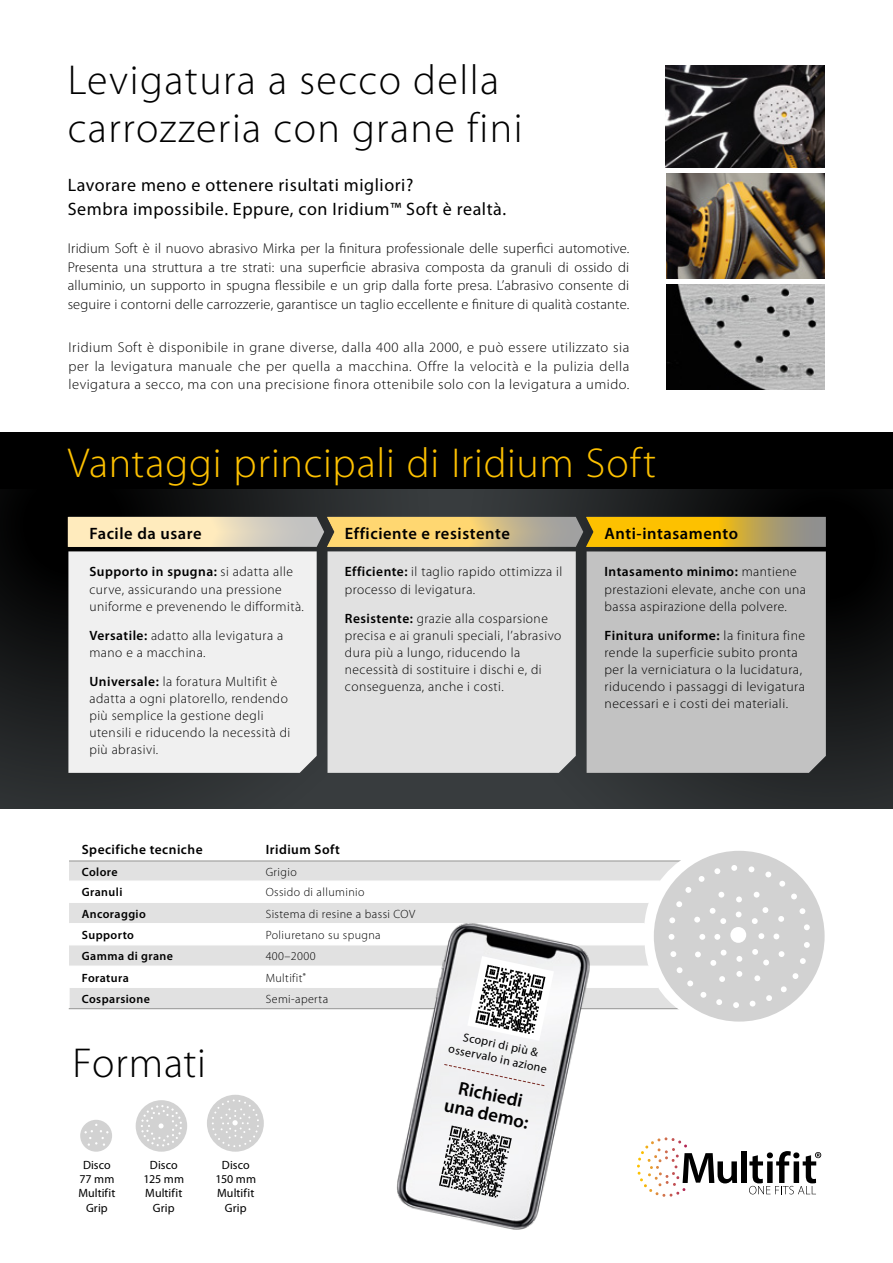
<style>
.page{position:relative;width:893px;height:1263px;background:#fff}
.page>*{position:absolute;margin:0;border:0;box-sizing:border-box;transform-origin:0 0}
.t1{font:300 42px/48px "Myriad Pro";letter-spacing:.035em;color:#000}
.t2{font:300 42px "Myriad Pro";letter-spacing:.015em;color:#fdc100}
.t3{font:300 42px "Myriad Pro";letter-spacing:.015em;color:#000}
.t4{font:600 18.75px/19.5px "Myriad Pro";color:#000;text-align:center}
.t5{font:18px/24px "Myriad Pro";letter-spacing:.03em;color:#000}
.t6{font:600 16.5px "Myriad Pro";letter-spacing:.035em;color:#000}
.t7{font:300 14.25px/18.5px "Myriad Pro";letter-spacing:.02em;color:#000;text-align:justify}
.t8{font:300 13.5px/17.1px "Myriad Pro";letter-spacing:.035em;color:#000}
.t9{font:600 13.5px "Myriad Pro";letter-spacing:.035em;color:#000}
.t10{font:12px/14.4px "Myriad Pro";letter-spacing:.005em;color:#000;text-align:center}
.t11{font:300 12px "Myriad Pro";letter-spacing:.035em;color:#000}
.t12{font:600 12px "Myriad Pro";letter-spacing:.035em;color:#000}
.s1{font-weight:600}
</style>
<div class="page">
<svg style="left:0;top:489px;width:438px;height:319px"></svg>
<svg style="left:438px;top:489px;width:455px;height:319px"></svg>
<div style="left:0;top:432px;width:893px;height:57px;background:#000"></div>
<div style="left:136px;top:1100px;width:51px;height:52px;background:#d2d2d2;border-radius:50%"></div>
<svg style="left:141px;top:1105px;width:41px;height:41px"></svg>
<div style="left:69px;top:861px;width:629px;height:147px;background:#e1e1e1"></div>
<svg style="left:69px;top:882px;width:190px;height:105px"></svg>
<hr style="left:69px;top:880px;width:184px;height:2px;background:#fff">
<hr style="left:69px;top:902px;width:184px;height:1px;background:#fff">
<hr style="left:69px;top:923px;width:184px;height:1px;background:#fff">
<hr style="left:253px;top:923px;width:471px;height:1px;background:#fff">
<svg style="left:252px;top:924px;width:1px;height:20px"></svg>
<hr style="left:253px;top:880px;width:471px;height:2px;background:#fff">
<svg style="left:252px;top:882px;width:1px;height:20px"></svg>
<hr style="left:253px;top:902px;width:471px;height:1px;background:#fff">
<hr style="left:69px;top:944px;width:184px;height:1px;background:#fff">
<hr style="left:253px;top:944px;width:471px;height:1px;background:#fff">
<hr style="left:68px;top:967px;width:2px;height:20px;background:#fff">
<hr style="left:68px;top:988px;width:2px;height:20px;background:#fff">
<hr style="left:68px;top:965px;width:185px;height:2px;background:#fff">
<hr style="left:68px;top:987px;width:185px;height:1px;background:#fff">
<hr style="left:253px;top:965px;width:471px;height:2px;background:#fff">
<hr style="left:253px;top:987px;width:471px;height:1px;background:#fff">
<hr style="left:68px;top:1008px;width:185px;height:1px;background:#9d9d9c">
<hr style="left:253px;top:1008px;width:471px;height:1px;background:#9d9d9c">
<hr style="left:69px;top:860px;width:184px;height:1px;background:#9d9d9c">
<hr style="left:253px;top:860px;width:471px;height:1px;background:#9d9d9c">
<div style="left:80px;top:1120px;width:32px;height:32px;background:#d2d2d2;border-radius:50%"></div>
<svg style="left:84px;top:1124px;width:25px;height:22px"></svg>
<div style="left:207px;top:1095px;width:57px;height:57px;background:#d2d2d2;border-radius:50%"></div>
<svg style="left:212px;top:1099px;width:47px;height:48px"></svg>
<svg style="left:728px;top:1161px;width:9px;height:22px"></svg>
<div style="left:741px;top:1151px;width:5px;height:32px;background:#000"></div>
<svg style="left:749px;top:1151px;width:72px;height:43px"></svg>
<div style="left:654px;top:851px;width:171px;height:170px;background:#d2d2d2;border-radius:50%"></div>
<div style="left:730px;top:927px;width:16px;height:16px;background:#fff;border-radius:50%"></div>
<svg style="left:779px;top:951px;width:5px;height:6px"></svg>
<svg style="left:804px;top:942px;width:6px;height:6px"></svg>
<svg style="left:752px;top:949px;width:17px;height:16px"></svg>
<svg style="left:804px;top:924px;width:6px;height:6px"></svg>
<svg style="left:773px;top:933px;width:6px;height:6px"></svg>
<svg style="left:758px;top:933px;width:6px;height:6px"></svg>
<svg style="left:800px;top:958px;width:6px;height:6px"></svg>
<svg style="left:792px;top:973px;width:6px;height:6px"></svg>
<svg style="left:781px;top:986px;width:6px;height:6px"></svg>
<svg style="left:766px;top:995px;width:6px;height:6px"></svg>
<svg style="left:750px;top:1001px;width:5px;height:5px"></svg>
<svg style="left:754px;top:975px;width:6px;height:6px"></svg>
<svg style="left:733px;top:1002px;width:6px;height:6px"></svg>
<svg style="left:799px;top:908px;width:6px;height:6px"></svg>
<svg style="left:778px;top:916px;width:6px;height:6px"></svg>
<svg style="left:752px;top:907px;width:16px;height:17px"></svg>
<svg style="left:791px;top:893px;width:6px;height:6px"></svg>
<svg style="left:779px;top:881px;width:6px;height:5px"></svg>
<svg style="left:754px;top:892px;width:5px;height:6px"></svg>
<svg style="left:765px;top:871px;width:6px;height:6px"></svg>
<svg style="left:748px;top:866px;width:6px;height:6px"></svg>
<svg style="left:736px;top:896px;width:6px;height:6px"></svg>
<svg style="left:736px;top:911px;width:6px;height:6px"></svg>
<svg style="left:736px;top:956px;width:6px;height:6px"></svg>
<svg style="left:736px;top:971px;width:6px;height:6px"></svg>
<svg style="left:731px;top:865px;width:6px;height:6px"></svg>
<svg style="left:714px;top:868px;width:6px;height:6px"></svg>
<img style="left:259px;top:877px;width:469px;height:353px">
<svg style="left:439px;top:1125px;width:73px;height:73px"></svg>
<div style="left:443px;top:1063px;width:102px;height:23px;background:#efeff0"></div>
<img style="left:666px;top:65px;width:159px;height:102px">
<img style="left:666px;top:173px;width:159px;height:105px">
<img style="left:666px;top:284px;width:159px;height:105px">
<div style="left:68px;top:551px;width:249px;height:222px;background:#f0f0f0"></div>
<div style="left:327px;top:551px;width:249px;height:222px;background:#e1e1e1"></div>
<div style="left:587px;top:551px;width:239px;height:222px;background:#c2c2c2"></div>
<svg style="left:68px;top:517px;width:758px;height:30px"></svg>
<svg style="left:467px;top:956px;width:87px;height:85px"></svg>
<h1 class="t1" style="left:68px;top:56px;width:456px">Levigatura a secco della carrozzeria con grane fini</h1>
<h3 class="t5" style="left:68px;top:173px;width:440px">Lavorare meno e ottenere risultati migliori?<br>Sembra impossibile. Eppure, con Iridium™ Soft è realtà.</h3>
<p class="t7" style="left:68px;top:240px;width:563px">Iridium Soft è il nuovo abrasivo Mirka per la finitura professionale delle superfici automotive.<br>Presenta una struttura a tre strati: una superficie abrasiva composta da granuli di ossido di alluminio, un supporto in spugna flessibile e un grip dalla forte presa. L’abrasivo consente di seguire i contorni delle carrozzerie, garantisce un taglio eccellente e finiture di qualità costante.</p>
<p class="t7" style="left:68px;top:338px;width:562px">Iridium Soft è disponibile in grane diverse, dalla 400 alla 2000, e può essere utilizzato sia per la levigatura manuale che per quella a macchina. Offre la velocità e la pulizia della levigatura a secco, ma con una precisione finora ottenibile solo con la levigatura a umido.</p>
<h1 class="t2" style="left:68px;top:439px;width:590px">Vantaggi principali di Iridium Soft</h1>
<p class="t6" style="left:89px;top:524px;width:114px">Facile da usare</p>
<p class="t6" style="left:345px;top:524px;width:166px">Efficiente e resistente</p>
<p class="t6" style="left:604px;top:524px;width:135px">Anti-intasamento</p>
<p class="t8" style="left:89px;top:564px;width:216px"><span class="s1">Supporto in spugna:</span> si adatta alle curve, assicurando una pressione uniforme e prevenendo le difformità.</p>
<p class="t8" style="left:89px;top:627px;width:195px"><span class="s1">Versatile:</span> adatto alla levigatura a mano e a macchina.</p>
<p class="t8" style="left:89px;top:673px;width:202px"><span class="s1">Universale:</span> la foratura Multifit è adatta a ogni platorello, rendendo più semplice la gestione degli utensili e riducendo la necessità di più abrasivi.</p>
<p class="t8" style="left:345px;top:564px;width:219px"><span class="s1">Efficiente:</span> il taglio rapido ottimizza il processo di levigatura.</p>
<p class="t8" style="left:345px;top:610px;width:218px"><span class="s1">Resistente:</span> grazie alla cosparsione precisa e ai granuli speciali, l’abrasivo dura più a lungo, riducendo la necessità di sostituire i dischi e, di conseguenza, anche i costi.</p>
<p class="t9" style="left:82px;top:842px;width:122px">Specifiche tecniche</p>
<p class="t9" style="left:266px;top:842px;width:76px">Iridium Soft</p>
<p class="t12" style="left:82px;top:866px;width:37px">Colore</p>
<p class="t11" style="left:266px;top:866px;width:33px">Grigio</p>
<p class="t12" style="left:82px;top:886px;width:42px">Granuli</p>
<p class="t11" style="left:266px;top:886px;width:100px">Ossido di alluminio</p>
<p class="t12" style="left:82px;top:907px;width:66px">Ancoraggio</p>
<p class="t11" style="left:266px;top:907px;width:151px">Sistema di resine a bassi COV</p>
<p class="t12" style="left:82px;top:928px;width:54px">Supporto</p>
<p class="t11" style="left:266px;top:928px;width:117px">Poliuretano su spugna</p>
<p class="t12" style="left:82px;top:949px;width:93px">Gamma di grane</p>
<p class="t11" style="left:266px;top:950px;width:51px">400–2000</p>
<p class="t12" style="left:82px;top:971px;width:48px">Foratura</p>
<p class="t11" style="left:266px;top:971px;width:42px">Multifit<sup>®</sup></p>
<p class="t12" style="left:82px;top:992px;width:70px">Cosparsione</p>
<p class="t11" style="left:266px;top:992px;width:64px">Semi-aperta</p>
<h1 class="t3" style="left:72px;top:1040px;width:135px">Formati</h1>
<p class="t10" style="left:78px;top:1157px;width:39px">Disco<br>77 mm<br>Multifit<br>Grip</p>
<p class="t10" style="left:144px;top:1157px;width:42px">Disco<br>125 mm<br>Multifit<br>Grip</p>
<p class="t10" style="left:216px;top:1157px;width:42px">Disco<br>150 mm<br>Multifit<br>Grip</p>
<p class="t10" style="left:453px;top:1027px;width:102px;rotate:12deg">Scopri di più &amp; osservalo in azione</p>
<h2 class="t4" style="left:451px;top:1076px;width:87px;rotate:12deg">Richiedi una demo:</h2>
<p class="t8" style="left:604px;top:564px;width:203px"><span class="s1">Intasamento minimo:</span> mantiene prestazioni elevate, anche con una bassa aspirazione della polvere.</p>
<p class="t8" style="left:604px;top:627px;width:202px"><span class="s1">Finitura uniforme:</span> la finitura fine rende la superficie subito pronta per la verniciatura o la lucidatura, riducendo i passaggi di levigatura necessari e i costi dei materiali.</p>
</div>
